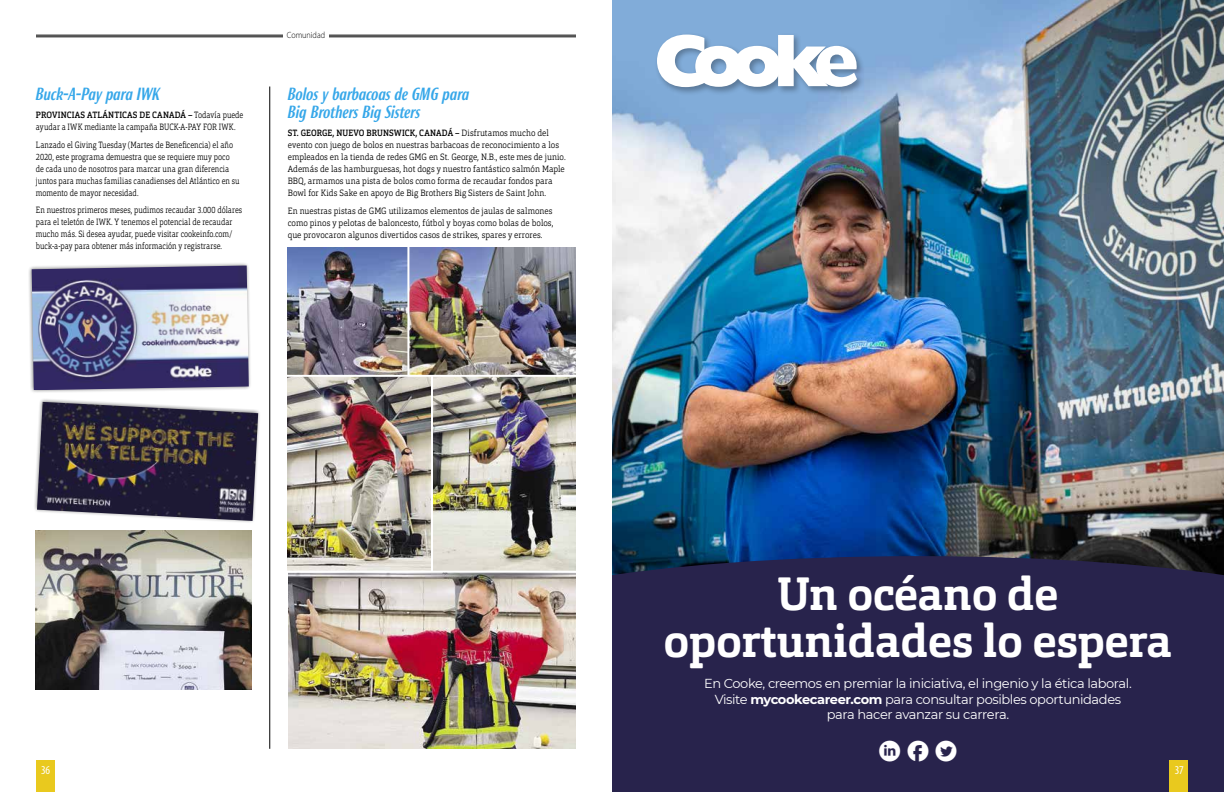
<style>
.page{position:relative;width:1224px;height:792px;background:#fff}
.page>*{position:absolute;margin:0;border:0;box-sizing:border-box;transform-origin:0 0}
.t1{font:700 46.2px/46.4px "Orgon Slab";letter-spacing:-.01em;color:#fff;text-align:center}
.t2{font:21.6px "typeecon";color:#fff}
.t3{font:italic 500 17px/18px "Roxy";letter-spacing:-.01em;color:#36a7e9}
.t4{font:13px/15.6px "Montserrat";letter-spacing:-.03em;color:#fff;text-align:center}
.t5{font:condensed 12px "Myriad Pro";color:#fff}
.t6{font:300 9px/12px "Orgon Slab";letter-spacing:.005em;color:#000;scale:.9 1}
.t7{font:300 9px/12px "Orgon Slab";letter-spacing:.005em;color:#000;scale:.81 1}
.t8{font:300 9px "Myriad Pro";color:#000;scale:.9 1}
.s1{font-weight:500}
.s2{font-weight:700}
</style>
<div class="page">
<img style="left:612px;top:0;width:612px;height:556px">
<div style="left:612px;top:556px;width:612px;height:236px;background:#28234c"></div>
<div style="left:655px;top:32px;width:210px;height:64px;background:#000;opacity:.3"></div>
<svg style="left:657px;top:35px;width:201px;height:52px"></svg>
<img style="left:288px;top:248px;width:288px;height:501px">
<img style="left:36px;top:530px;width:216px;height:159px">
<svg style="left:29px;top:263px;width:231px;height:260px"></svg>
<img style="left:37px;top:402px;width:221px;height:119px">
<div style="left:1169px;top:761px;width:19px;height:31px;background:#e9c91e"></div>
<div style="left:36px;top:761px;width:19px;height:31px;background:#e9c91e"></div>
<hr style="left:36px;top:35px;width:540px;height:1px;background:#000">
<hr style="left:36px;top:37px;width:540px;height:1px;background:#000">
<div style="left:283px;top:32px;width:46px;height:14px;background:#fff"></div>
<hr style="left:270px;top:87px;width:1px;height:662px;background:#000">
<hr style="left:284px;top:375px;width:296px;height:2px;background:#fff">
<hr style="left:275px;top:571px;width:312px;height:2px;background:#fff">
<hr style="left:431px;top:376px;width:2px;height:196px;background:#fff">
<hr style="left:407px;top:244px;width:2px;height:132px;background:#fff">
<h3 class="t3" style="left:36px;top:85px;width:125px">Buck-A-Pay para IWK</h3>
<p class="t7" style="left:36px;top:109px;width:258px"><span class="s1">PROVINCIAS ATLÁNTICAS DE CANADÁ –</span> Todavía puede ayudar a IWK mediante la campaña BUCK-A-PAY FOR IWK.</p>
<p class="t7" style="left:36px;top:138px;width:253px">Lanzado el Giving Tuesday (Martes de Beneficencia) el año 2020, este programa demuestra que se requiere muy poco de cada uno de nosotros para marcar una gran diferencia juntos para muchas familias canadienses del Atlántico en su momento de mayor necesidad.</p>
<p class="t7" style="left:36px;top:204px;width:256px">En nuestros primeros meses, pudimos recaudar 3.000 dólares para el teletón de IWK. Y tenemos el potencial de recaudar mucho más. Si desea ayudar, puede visitar cookeinfo.com/ buck-a-pay para obtener más información y registrarse.</p>
<p class="t8" style="left:287px;top:30px;width:44px">Comunidad</p>
<h3 class="t3" style="left:288px;top:85px;width:183px">Bolos y barbacoas de GMG para<br>Big Brothers Big Sisters</h3>
<p class="t6" style="left:288px;top:127px;width:310px"><span class="s1">ST. GEORGE, NUEVO BRUNSWICK, CANADÁ –</span> Disfrutamos mucho del evento con juego de bolos en nuestras barbacoas de reconocimiento a los empleados en la tienda de redes GMG en St. George, N.B., este mes de junio.<br>Además de las hamburguesas, hot dogs y nuestro fantástico salmón Maple BBQ, armamos una pista de bolos como forma de recaudar fondos para Bowl for Kids Sake en apoyo de Big Brothers Big Sisters de Saint John.</p>
<p class="t6" style="left:288px;top:204px;width:297px;text-align:justify">En nuestras pistas de GMG utilizamos elementos de jaulas de salmones como pinos y pelotas de baloncesto, fútbol y boyas como bolas de bolos, que provocaron algunos divertidos casos de strikes, spares y errores.</p>
<h1 class="t1" style="left:664px;top:571px;width:510px">Un océano de oportunidades lo espera</h1>
<h3 class="t4" style="left:704px;top:675px;width:429px">En Cooke, creemos en premiar la iniciativa, el ingenio y la ética laboral.<br>Visite <span class="s2">mycookecareer.com</span> para consultar posibles oportunidades para hacer avanzar su carrera.</h3>
<h2 class="t2" style="left:878px;top:740px;width:81px">LFT</h2>
<h3 class="t5" style="left:41px;top:763px;width:11px">36</h3>
<h3 class="t5" style="left:1175px;top:763px;width:10px">37</h3>
</div>
